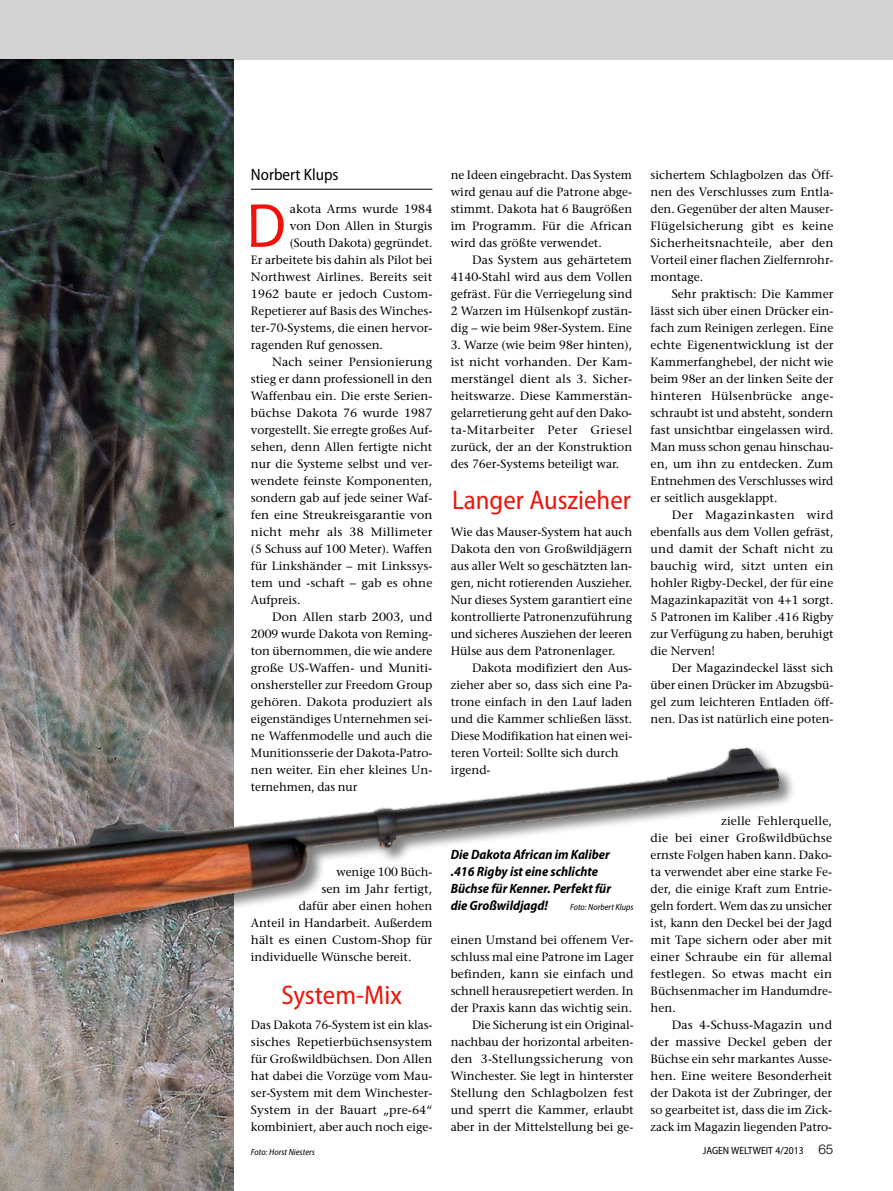
<style>
.page{position:relative;width:893px;height:1191px;background:#fff}
.page>*{position:absolute;margin:0;border:0;box-sizing:border-box;transform-origin:0 0}
.Artikel_4-sp__Text{font:61.65px "Finnegan LT Com";color:#ed150b}
.Artikel_Zwischentit{font:semi-condensed 27px "Myriad Pro";color:#ed150b}
.Artikel_Autor{font:semi-condensed 16.5px "Myriad Pro";color:#000}
.Bildunterschrift{font:italic 700 semi-condensed 13.5px/17px "Myriad Pro";color:#000}
.t1{font:300 13.5px "Parey Helvetica Neue";color:#000}
.Artikel_4-sp__Text-2{font:500 12px/17px "Parey Stone Serif";color:#000;text-align:justify}
.t2{font:semi-condensed 10.5px "Myriad Pro";color:#000}
.Bildnachweis{font:italic semi-condensed 9px "Myriad Pro";color:#000}
.Bildunterschrift-2{font:italic semi-condensed 9px "Myriad Pro";color:#000}
</style>
<div class="page">
<div style="left:0;top:0;width:893px;height:60px;background:#d2d2d2"></div>
<hr style="left:251px;top:189px;width:181px;height:1px;background:#000">
<img style="left:0;top:59px;width:234px;height:525px">
<img style="left:0;top:584px;width:793px;height:607px">
<p class="Artikel_Autor" style="left:251px;top:165px;width:89px">Norbert Klups</p>
<p class="Artikel_4-sp__Text" style="left:246px;top:189px;width:43px">D</p>
<p class="Artikel_4-sp__Text-2" style="left:290px;top:200px;width:144px">akota Arms wurde 1984</p>
<p class="Artikel_4-sp__Text-2" style="left:290px;top:217px;width:144px">von Don Allen in Sturgis</p>
<p class="Artikel_4-sp__Text-2" style="left:290px;top:234px;width:144px">(South Dakota) gegründet.</p>
<p class="Artikel_4-sp__Text-2" style="left:251px;top:251px;width:183px">Er arbeitete bis dahin als Pilot bei</p>
<p class="Artikel_4-sp__Text-2" style="left:251px;top:268px;width:183px">Northwest Airlines. Bereits seit</p>
<p class="Artikel_4-sp__Text-2" style="left:251px;top:285px;width:183px">1962 baute er jedoch Custom-</p>
<p class="Artikel_4-sp__Text-2" style="left:251px;top:302px;width:182px">Repetierer auf Basis des Winches-</p>
<p class="Artikel_4-sp__Text-2" style="left:251px;top:319px;width:183px">ter-70-Systems, die einen hervor-</p>
<p class="Artikel_4-sp__Text-2" style="left:251px;top:336px;width:134px">ragenden Ruf genossen.</p>
<p class="Artikel_4-sp__Text-2" style="left:251px;top:353px;width:183px;text-indent:21px">Nach seiner Pensionierung stieg er dann professionell in den Waffenbau ein. Die erste Serien&shy;büchse Dakota 76 wurde 1987 vorgestellt. Sie erregte großes Auf&shy;sehen, denn Allen fertigte nicht nur die Systeme selbst und ver&shy;wendete feinste Komponenten, sondern gab auf jede seiner Waf&shy;fen eine Streukreisgarantie von nicht mehr als 38 Millimeter (5 Schuss auf 100 Meter). Waffen für Linkshänder – mit Linkssys&shy;tem und -schaft − gab es ohne Aufpreis.</p>
<p class="Artikel_4-sp__Text-2" style="left:251px;top:608px;width:183px;text-indent:21px">Don Allen starb 2003, und 2009 wurde Dakota von Reming&shy;ton übernommen, die wie andere große US-Waffen- und Muniti&shy;onshersteller zur Freedom Group gehören. Dakota produziert als eigenständiges Unternehmen sei&shy;ne Waffenmodelle und auch die Munitionsserie der Dakota-Patro&shy;nen weiter. Ein eher kleines Un&shy;ternehmen, das nur</p>
<p class="Artikel_4-sp__Text-2" style="left:336px;top:864px;width:98px">wenige 100 Büch-</p>
<p class="Artikel_4-sp__Text-2" style="left:321px;top:881px;width:112px">sen im Jahr fertigt,</p>
<p class="Artikel_4-sp__Text-2" style="left:299px;top:898px;width:135px">dafür aber einen hohen</p>
<p class="Artikel_4-sp__Text-2" style="left:251px;top:915px;width:183px">Anteil in Handarbeit. Außerdem</p>
<p class="Artikel_4-sp__Text-2" style="left:251px;top:932px;width:183px">hält es einen Custom-Shop für</p>
<p class="Artikel_4-sp__Text-2" style="left:251px;top:949px;width:162px">individuelle Wünsche bereit.</p>
<p class="Artikel_Zwischentit" style="left:281px;top:980px;width:122px">System-Mix</p>
<p class="Artikel_4-sp__Text-2" style="left:251px;top:1017px;width:183px">Das Dakota 76-System ist ein klas&shy;sisches Repetierbüchsensystem für Großwildbüchsen. Don Allen hat dabei die Vorzüge vom Mau&shy;ser-System mit dem Winchester-System in der Bauart „pre-64“ kombiniert, aber auch noch eige-</p>
<p class="Artikel_4-sp__Text-2" style="left:451px;top:166px;width:183px">ne Ideen eingebracht. Das System wird genau auf die Patrone abge&shy;stimmt. Dakota hat 6 Baugrößen im Programm. Für die African wird das größte verwendet.</p>
<p class="Artikel_4-sp__Text-2" style="left:451px;top:251px;width:183px;text-indent:21px">Das System aus gehärtetem 4140-Stahl wird aus dem Vollen gefräst. Für die Verriegelung sind 2 Warzen im Hülsenkopf zustän&shy;dig − wie beim 98er-System. Eine</p>
<p class="Artikel_4-sp__Text-2" style="left:451px;top:336px;width:183px">3. Warze (wie beim 98er hinten), ist nicht vorhanden. Der Kam&shy;merstängel dient als 3. Sicher&shy;heitswarze. Diese Kammerstän&shy;gelarretierung geht auf den Dako&shy;ta-Mitarbeiter Peter Griesel zurück, der an der Konstruktion des 76er-Systems beteiligt war.</p>
<p class="Artikel_Zwischentit" style="left:452px;top:485px;width:180px">Langer Auszieher</p>
<p class="Artikel_4-sp__Text-2" style="left:451px;top:523px;width:183px">Wie das Mauser-System hat auch Dakota den von Großwildjägern aus aller Welt so geschätzten lan&shy;gen, nicht rotierenden Auszieher.<br>Nur dieses System garantiert eine kontrollierte Patronenzuführung und sicheres Ausziehen der leeren Hülse aus dem Patronenlager.</p>
<p class="Artikel_4-sp__Text-2" style="left:451px;top:659px;width:183px;text-align:left;text-indent:21px">Dakota modifiziert den Aus&shy;zieher aber so, dass sich eine Pa&shy;trone einfach in den Lauf laden und die Kammer schließen lässt.<br>Diese Modifikation hat einen wei&shy;teren Vorteil: Sollte sich durch irgend-</p>
<p class="Bildunterschrift" style="left:451px;top:846px;width:162px">Die Dakota African im Kaliber .416 Rigby ist eine schlichte<br>Büchse für Kenner. Perfekt für die Großwildjagd!</p>
<p class="Bildunterschrift-2" style="left:570px;top:902px;width:65px">Foto: Norbert Klups</p>
<p class="Artikel_4-sp__Text-2" style="left:451px;top:932px;width:184px">einen Umstand bei offenem Ver&shy;schluss mal eine Patrone im Lager befinden, kann sie einfach und schnell herausrepetiert werden. In der Praxis kann das wichtig sein.</p>
<p class="Artikel_4-sp__Text-2" style="left:451px;top:1017px;width:184px;text-indent:21px">Die Sicherung ist ein Original&shy;nachbau der horizontal arbeiten&shy;den 3-Stellungssicherung von Winchester. Sie legt in hinterster Stellung den Schlagbolzen fest und sperrt die Kammer, erlaubt aber in der Mittelstellung bei ge-</p>
<p class="Artikel_4-sp__Text-2" style="left:651px;top:166px;width:184px">sichertem Schlagbolzen das Öff&shy;nen des Verschlusses zum Entla&shy;den. Gegenüber der alten Mauser-Flügelsicherung gibt es keine Sicherheitsnachteile, aber den Vorteil einer flachen Zielfernrohr&shy;montage.</p>
<p class="Artikel_4-sp__Text-2" style="left:651px;top:285px;width:184px;text-indent:21px">Sehr praktisch: Die Kammer lässt sich über einen Drücker ein&shy;fach zum Reinigen zerlegen. Eine echte Eigenentwicklung ist der Kammerfanghebel, der nicht wie beim 98er an der linken Seite der hinteren Hülsenbrücke ange&shy;schraubt ist und absteht, sondern fast unsichtbar eingelassen wird.<br>Man muss schon genau hinschau&shy;en, um ihn zu entdecken. Zum Entnehmen des Verschlusses wird er seitlich ausgeklappt.</p>
<p class="Artikel_4-sp__Text-2" style="left:651px;top:506px;width:184px;text-indent:21px">Der Magazinkasten wird ebenfalls aus dem Vollen gefräst, und damit der Schaft nicht zu bauchig wird, sitzt unten ein hohler Rigby-Deckel, der für eine Magazinkapazität von 4+1 sorgt.<br>5 Patronen im Kaliber .416 Rigby zur Verfügung zu haben, beruhigt die Nerven!</p>
<p class="Artikel_4-sp__Text-2" style="left:651px;top:659px;width:184px;text-indent:21px">Der Magazindeckel lässt sich über einen Drücker im Abzugsbü&shy;gel zum leichteren Entladen öff&shy;nen. Das ist natürlich eine poten-</p>
<p class="Artikel_4-sp__Text-2" style="left:651px;top:813px;width:183px;text-indent:70px">zielle Fehlerquelle, die bei einer Großwildbüchse ernste Folgen haben kann. Dako&shy;ta verwendet aber eine starke Fe&shy;der, die einige Kraft zum Entrie&shy;geln fordert. Wem das zu unsicher ist, kann den Deckel bei der Jagd mit Tape sichern oder aber mit einer Schraube ein für allemal festlegen. So etwas macht ein Büchsenmacher im Handumdre&shy;hen.</p>
<p class="Artikel_4-sp__Text-2" style="left:651px;top:1017px;width:183px;text-indent:21px">Das 4-Schuss-Magazin und der massive Deckel geben der Büchse ein sehr markantes Ausse&shy;hen. Eine weitere Besonderheit der Dakota ist der Zubringer, der so gearbeitet ist, dass die im Zick&shy;zack im Magazin liegenden Patro-</p>
<p class="Bildnachweis" style="left:251px;top:1147px;width:65px">Foto: Horst Niesters</p>
<p class="t2" style="left:703px;top:1144px;width:102px">JAGEN WELTWEIT 4/2013</p>
<p class="t1" style="left:818px;top:1140px;width:17px">65</p>
</div>
